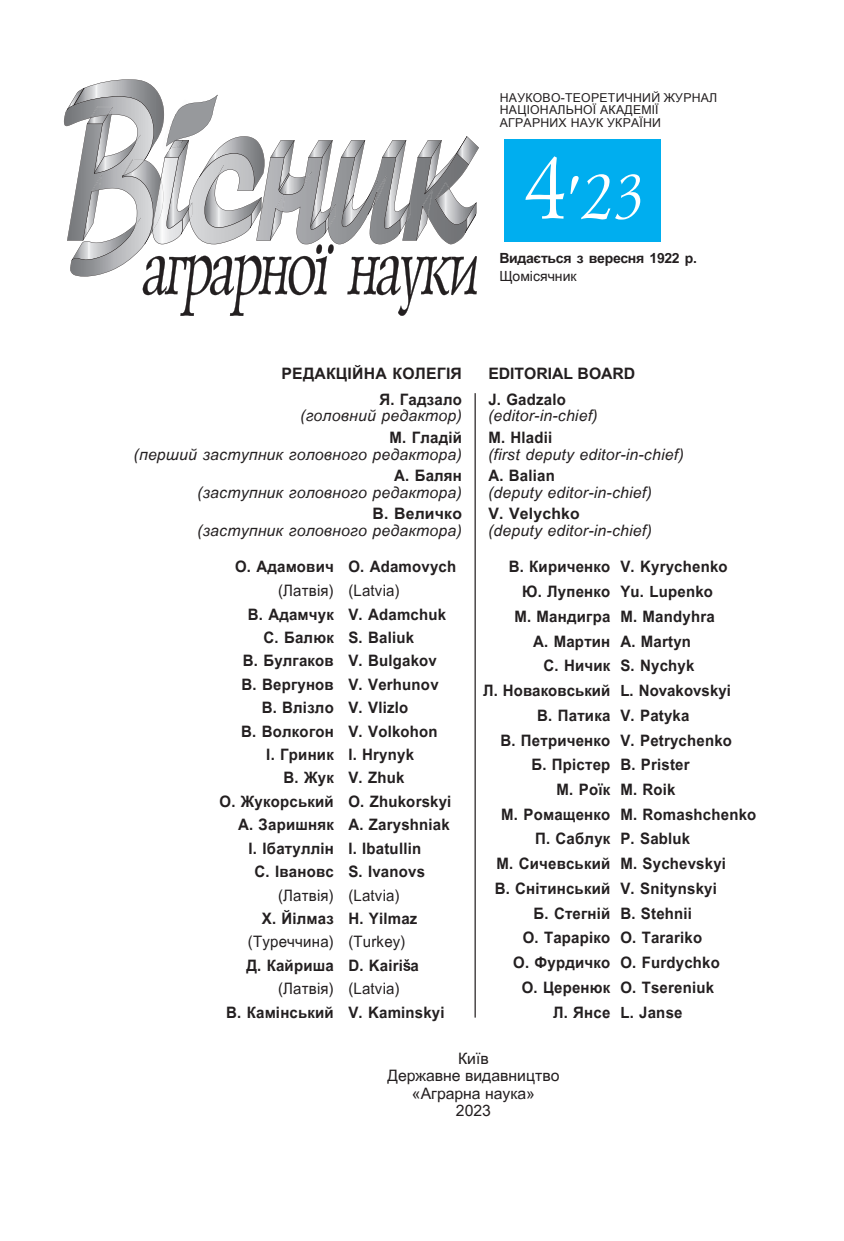
<style>
.page{position:relative;width:844px;height:1241px;background:#fff}
.page>*{position:absolute;margin:0;border:0;box-sizing:border-box;transform-origin:0 0}
.t1{font:italic 63px "Lazurski C";color:#fff}
.Tityl{font:700 15.75px "Visnyk";letter-spacing:.015em;color:#231f20;scale:.95 1}
.t2{font:italic 15.75px/16.6px "Visnyk";letter-spacing:.015em;color:#231f20}
.Tityl_2{font:700 15.75px "Visnyk";letter-spacing:.015em;color:#231f20;scale:.95 1}
.Tityl-2{font:15.75px "Visnyk";letter-spacing:.005em;color:#231f20;scale:.95 1}
.Tityl-3{font:15.75px/17.5px "Visnyk";letter-spacing:.005em;color:#231f20;text-align:center}
.Tityl-4{font:700 15.75px "Visnyk";letter-spacing:.015em;color:#231f20}
.Tityl_2-2{font:15.75px "Visnyk";letter-spacing:.015em;color:#231f20;scale:.95 1}
.t3{font:700 14px "Visnyk";letter-spacing:-.02em;color:#231f20}
.t4{font:14px "Visnyk";color:#231f20}
.t5{font:12.25px/12.2px "Visnyk";letter-spacing:.02em;color:#231f20}
.s1{font-style:normal;font-size:87.5px}
.s2{font-family:"Times New Roman"}
.s3{font-weight:700;font-style:normal}
</style>
<div class="page">
<svg style="left:67px;top:79px;width:412px;height:237px"></svg>
<div style="left:503px;top:140px;width:157px;height:101px;background:#00aeef"></div>
<hr style="left:474px;top:393px;width:1px;height:624px;background:#231f20">
<svg style="left:403px;top:959px;width:7px;height:11px"></svg>
<p class="t5" style="left:499px;top:92px;width:219px">НАУКОВО-ТЕОРЕТИЧНИЙ ЖУРНАЛ<br>НАЦІОНАЛЬНОЇ АКАДЕМІЇ<br>АГРАРНИХ НАУК УКРАЇНИ</p>
<p class="t1" style="left:520px;top:156px;width:119px"><span class="s1">4</span><span class="s2">′</span>23</p>
<p class="t3" style="left:499px;top:250px;width:199px">Видається з вересня 1922 р.</p>
<p class="t4" style="left:499px;top:268px;width:79px">Щомісячник</p>
<p class="Tityl-4" style="left:281px;top:365px;width:182px">РЕДАКЦІЙНА КОЛЕГІЯ</p>
<p class="Tityl-4" style="left:488px;top:365px;width:148px">EDITORIAL BOARD</p>
<p class="t2" style="left:300px;top:391px;width:163px;text-align:right"><span class="s3">Я. Гадзало </span>(головний редактор)</p>
<p class="Tityl" style="left:389px;top:429px;width:78px">М. Гладій</p>
<p class="t2" style="left:134px;top:446px;width:329px">(перший заступник головного редактора)</p>
<p class="Tityl" style="left:394px;top:467px;width:73px">А. Балян</p>
<p class="t2" style="left:197px;top:484px;width:266px">(заступник головного редактора)</p>
<p class="t2" style="left:197px;top:505px;width:266px;text-align:right"><span class="s3">В. Величко<br></span>(заступник головного редактора)</p>
<p class="Tityl" style="left:235px;top:558px;width:105px">О. Адамович</p>
<p class="Tityl_2-2" style="left:278px;top:581px;width:60px">(Латвія)</p>
<p class="Tityl" style="left:248px;top:605px;width:92px">В. Адамчук</p>
<p class="Tityl" style="left:263px;top:629px;width:75px">С. Балюк</p>
<p class="Tityl" style="left:243px;top:652px;width:97px">В. Булгаков</p>
<p class="Tityl" style="left:241px;top:675px;width:99px">В. Вергунов</p>
<p class="Tityl" style="left:261px;top:699px;width:77px">В. Влізло</p>
<p class="Tityl" style="left:241px;top:722px;width:99px">В. Волкогон</p>
<p class="Tityl" style="left:266px;top:746px;width:73px">І. Гриник</p>
<p class="Tityl" style="left:283px;top:769px;width:54px">В. Жук</p>
<p class="Tityl" style="left:219px;top:792px;width:122px">О. Жукорський</p>
<p class="Tityl" style="left:238px;top:816px;width:102px">А. Заришняк</p>
<p class="Tityl" style="left:248px;top:839px;width:91px">І. Ібатуллін</p>
<p class="Tityl" style="left:254px;top:862px;width:85px">С. Івановс</p>
<p class="Tityl-2" style="left:278px;top:886px;width:60px">(Латвія)</p>
<p class="Tityl" style="left:262px;top:909px;width:77px">Х. Йілмаз</p>
<p class="Tityl-2" style="left:248px;top:932px;width:92px">(Туреччина)</p>
<p class="Tityl" style="left:246px;top:956px;width:94px">Д. Кайриша</p>
<p class="Tityl-2" style="left:278px;top:979px;width:60px">(Латвія)</p>
<p class="Tityl" style="left:226px;top:1003px;width:115px">В. Камінський</p>
<p class="Tityl" style="left:348px;top:558px;width:115px">O. Adamovych</p>
<p class="Tityl_2-2" style="left:348px;top:581px;width:56px">(Latvia)</p>
<p class="Tityl" style="left:348px;top:605px;width:104px">V. Adamchuk</p>
<p class="Tityl" style="left:348px;top:629px;width:71px">S. Baliuk</p>
<p class="Tityl" style="left:348px;top:652px;width:95px">V. Bulgakov</p>
<p class="Tityl" style="left:348px;top:675px;width:97px">V. Verhunov</p>
<p class="Tityl" style="left:348px;top:699px;width:64px">V. Vlizlo</p>
<p class="Tityl" style="left:348px;top:722px;width:96px">V. Volkohon</p>
<p class="Tityl" style="left:348px;top:746px;width:71px">I. Hrynyk</p>
<p class="Tityl" style="left:348px;top:769px;width:61px">V. Zhuk</p>
<p class="Tityl" style="left:348px;top:792px;width:110px">O. Zhukorskyi</p>
<p class="Tityl" style="left:348px;top:816px;width:108px">A. Zaryshniak</p>
<p class="Tityl" style="left:348px;top:839px;width:78px">I. Ibatullin</p>
<p class="Tityl" style="left:348px;top:862px;width:82px">S. Ivanovs</p>
<p class="Tityl-2" style="left:348px;top:886px;width:56px">(Latvia)</p>
<p class="Tityl" style="left:348px;top:909px;width:74px">Н. Yilmaz</p>
<p class="Tityl-2" style="left:348px;top:932px;width:62px">(Turkey)</p>
<p class="Tityl" style="left:348px;top:956px;width:76px">D. Kairi a</p>
<p class="Tityl-2" style="left:348px;top:979px;width:56px">(Latvia)</p>
<p class="Tityl" style="left:348px;top:1003px;width:103px">V. Kaminskyi</p>
<p class="t2" style="left:488px;top:391px;width:111px"><span class="s3">J. Gadzalo </span>(editor-in-chief)</p>
<p class="Tityl" style="left:488px;top:429px;width:69px">M. Hladii</p>
<p class="t2" style="left:488px;top:446px;width:197px">(first deputy editor-in-chief)</p>
<p class="Tityl" style="left:488px;top:467px;width:71px">A. Balian</p>
<p class="t2" style="left:488px;top:484px;width:165px">(deputy editor-in-chief)</p>
<p class="t2" style="left:488px;top:505px;width:165px"><span class="s3">V. Velychko<br></span>(deputy editor-in-chief)</p>
<p class="Tityl" style="left:508px;top:558px;width:108px">В. Кириченко</p>
<p class="Tityl" style="left:522px;top:583px;width:94px">Ю. Лупенко</p>
<p class="Tityl" style="left:514px;top:607px;width:102px">М. Мандигра</p>
<p class="Tityl_2" style="left:533px;top:632px;width:83px">А. Мартин</p>
<p class="Tityl_2" style="left:543px;top:657px;width:72px">С. Ничик</p>
<p class="Tityl" style="left:483px;top:682px;width:135px">Л. Новаковський</p>
<p class="Tityl_2" style="left:537px;top:706px;width:78px">В. Патика</p>
<p class="Tityl" style="left:500px;top:731px;width:117px">В. Петриченко</p>
<p class="Tityl" style="left:531px;top:756px;width:85px">Б. Прістер</p>
<p class="Tityl" style="left:556px;top:780px;width:58px">М. Роїк</p>
<p class="Tityl" style="left:501px;top:805px;width:116px">М. Ромащенко</p>
<p class="Tityl" style="left:535px;top:830px;width:81px">П. Саблук</p>
<p class="Tityl" style="left:496px;top:855px;width:121px">М. Сичевський</p>
<p class="Tityl" style="left:494px;top:879px;width:123px">В. Снітинський</p>
<p class="Tityl" style="left:533px;top:904px;width:82px">Б. Стегній</p>
<p class="Tityl" style="left:522px;top:929px;width:94px">О. Тараріко</p>
<p class="Tityl" style="left:513px;top:953px;width:104px">О. Фурдичко</p>
<p class="Tityl_2" style="left:521px;top:978px;width:95px">О. Церенюк</p>
<p class="Tityl_2" style="left:553px;top:1003px;width:62px">Л. Янсе</p>
<p class="Tityl" style="left:620px;top:558px;width:114px">V. Kyrychenko</p>
<p class="Tityl" style="left:620px;top:583px;width:99px">Yu. Lupenko</p>
<p class="Tityl" style="left:620px;top:607px;width:101px">M. Mandyhra</p>
<p class="Tityl_2" style="left:620px;top:632px;width:76px">А. Martyn</p>
<p class="Tityl_2" style="left:620px;top:657px;width:79px">S. Nychyk</p>
<p class="Tityl_2" style="left:620px;top:682px;width:118px">L. Novakovskyi</p>
<p class="Tityl" style="left:620px;top:706px;width:74px">V. Patyka</p>
<p class="Tityl" style="left:620px;top:731px;width:119px">V. Petrychenko</p>
<p class="Tityl" style="left:620px;top:756px;width:74px">B. Prister</p>
<p class="Tityl" style="left:620px;top:780px;width:60px">M. Roik</p>
<p class="Tityl" style="left:620px;top:805px;width:145px">M. Romashchenko</p>
<p class="Tityl" style="left:620px;top:830px;width:75px">P. Sabluk</p>
<p class="Tityl" style="left:620px;top:855px;width:113px">M. Sychevskyi</p>
<p class="Tityl" style="left:620px;top:879px;width:103px">V. Snitynskyi</p>
<p class="Tityl" style="left:620px;top:904px;width:77px">B. Stehnii</p>
<p class="Tityl" style="left:620px;top:929px;width:88px">O. Tarariko</p>
<p class="Tityl" style="left:620px;top:953px;width:106px">O. Furdychko</p>
<p class="Tityl_2" style="left:620px;top:978px;width:100px">O. Tsereniuk</p>
<p class="Tityl_2" style="left:620px;top:1003px;width:67px">L. Janse</p>
<p class="Tityl-3" style="left:458px;top:1049px;width:32px">Київ</p>
<p class="Tityl-3" style="left:387px;top:1066px;width:173px">Державне видавництво «Аграрна наука»</p>
<p class="Tityl-3" style="left:456px;top:1101px;width:37px">2023</p>
</div>
